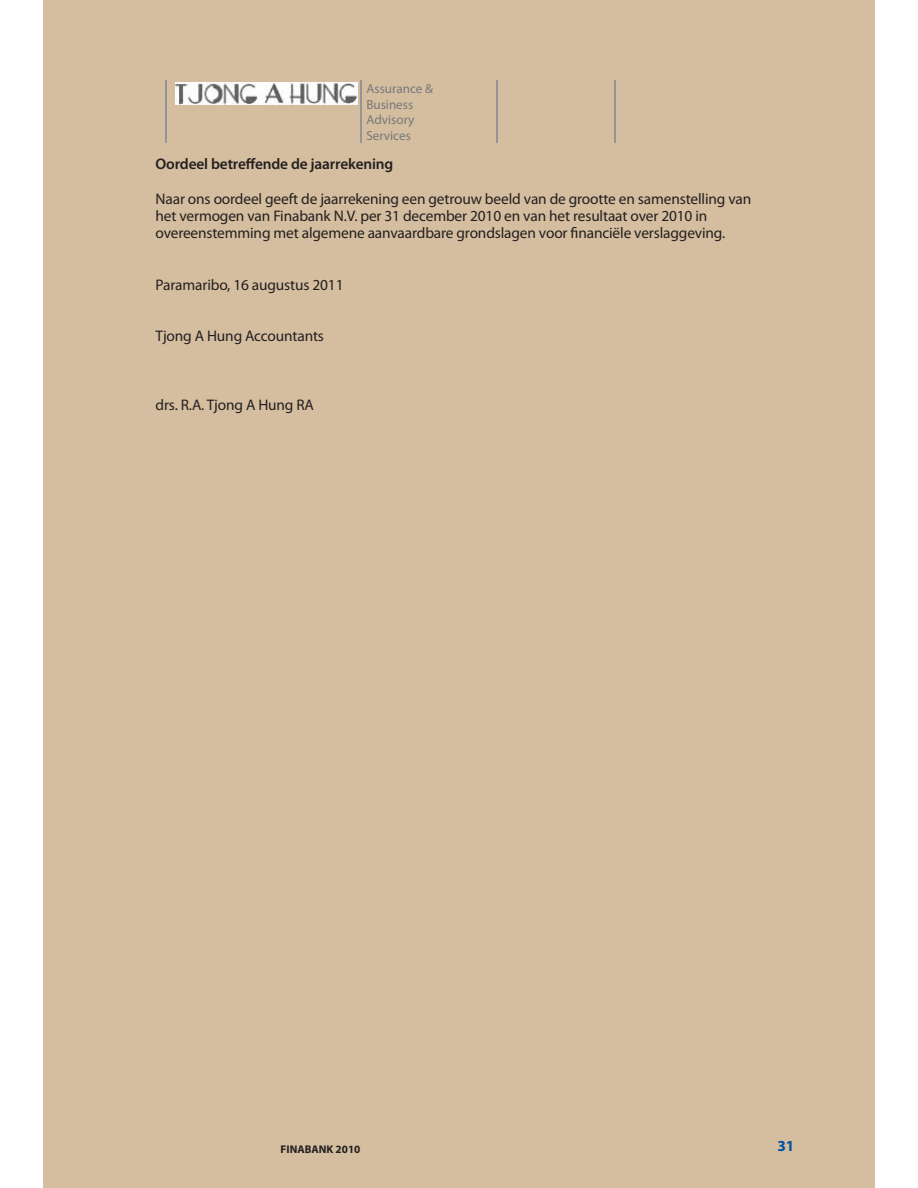
<style>
.page{position:relative;width:918px;height:1188px;background:#fff}
.page>*{position:absolute;margin:0;border:0;box-sizing:border-box;transform-origin:0 0}
.t1{font:15.3px/17.2px "Myriad Pro";letter-spacing:-.01em;color:#231f20}
.t2{font:600 15.3px "Myriad Pro";letter-spacing:-.01em;color:#231f20}
.t3{font:700 15.3px "Myriad Pro";color:#00539f}
.t4{font:700 13.2px/15.8px "CG Omega";color:#76787b}
.t5{font:700 11.25px "Myriad Pro";color:#231f20}
</style>
<div class="page">
<div style="left:43px;top:0;width:832px;height:1188px;background:#d5be9f"></div>
<svg style="left:165px;top:80px;width:2px;height:63px"></svg>
<svg style="left:361px;top:80px;width:1px;height:63px"></svg>
<svg style="left:497px;top:80px;width:1px;height:63px"></svg>
<svg style="left:615px;top:80px;width:1px;height:63px"></svg>
<img style="left:175px;top:83px;width:182px;height:22px">
<p class="t4" style="left:366px;top:80px;width:68px">Assurance &amp;<br>Business<br>Advisory<br>Services</p>
<p class="t2" style="left:156px;top:159px;width:239px">Oordeel betreffende de jaarrekening</p>
<p class="t1" style="left:156px;top:191px;width:597px">Naar ons oordeel geeft de jaarrekening een getrouw beeld van de grootte en samenstelling van het vermogen van Finabank N.V. per 31 december 2010 en van het resultaat over 2010 in overeenstemming met algemene aanvaardbare grondslagen voor financiële verslaggeving.</p>
<p class="t1" style="left:156px;top:277px;width:190px">Paramaribo, 16 augustus 2011</p>
<p class="t1" style="left:156px;top:329px;width:170px">Tjong A Hung Accountants</p>
<p class="t1" style="left:156px;top:397px;width:160px">drs. R.A. Tjong A Hung RA</p>
<p class="t5" style="left:281px;top:1143px;width:81px">FINABANK 2010</p>
<p class="t3" style="left:777px;top:1137px;width:19px">31</p>
</div>
